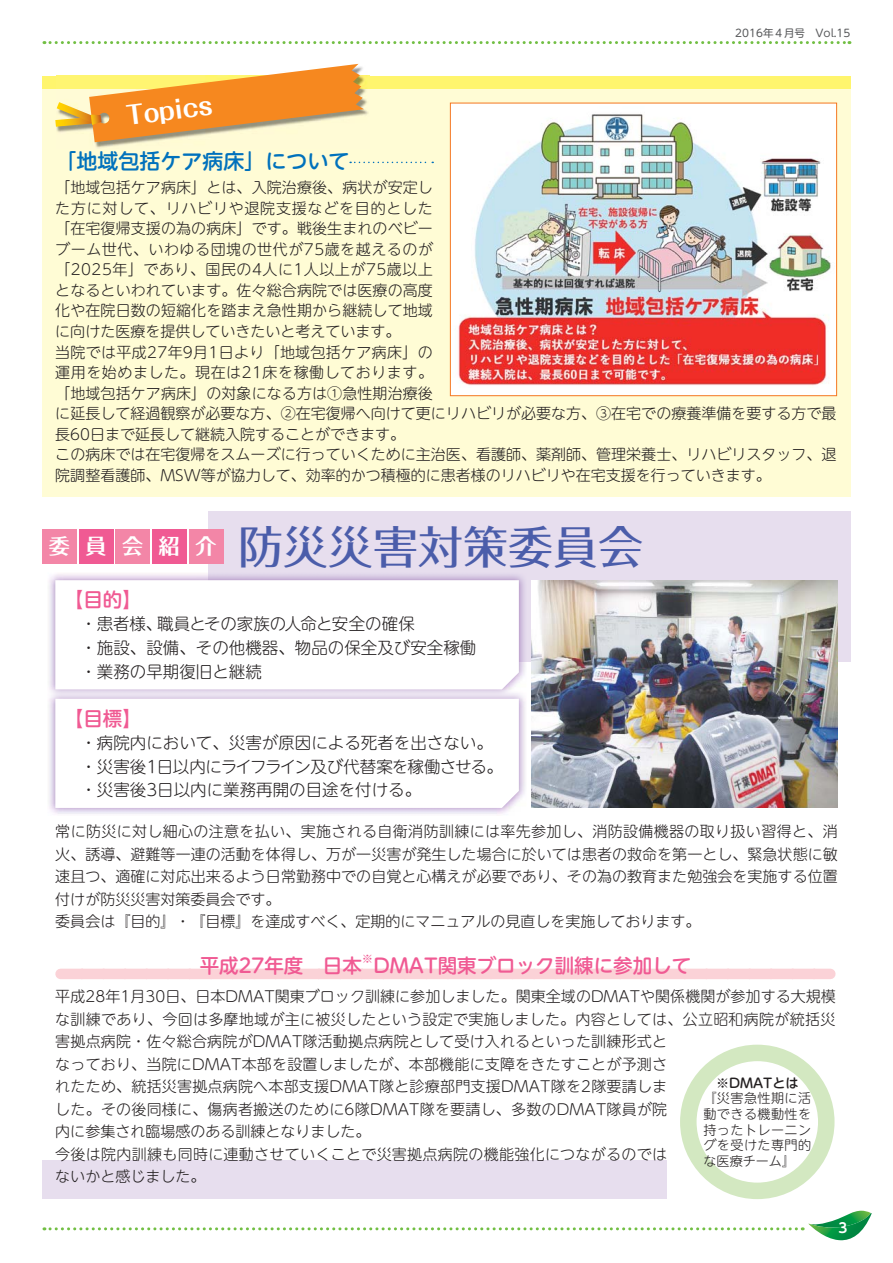
<style>
.page{position:relative;width:893px;height:1263px;background:#fff}
.page>*{position:absolute;margin:0;border:0;box-sizing:border-box;transform-origin:0 0}
.t1{font:45px "Folk Pro Medium 90 msp RKSJ H";color:#4b5daa}
.t2{font:25.05px "Folk Pro Bold 90 msp RKSJ H";color:#fff}
.t3{font:21px "UD Shin M Go Pro Medium 90 msp RKSJ H";color:#0071bc}
.t4{font:21px "Folk Pro Bold 90 msp RKSJ H";letter-spacing:.745em;color:#fff}
.t5{font:19.5px "UD Shin M Go Pro Medium 90 msp RKSJ H";color:#f05a93}
.t6{font:16.5px/23.7px "UD Shin M Go Pro Light 90 msp RKSJ H";color:#231f20}
.t7{font:15px/20.5px "UD Shin M Go Pro Light 90 msp RKSJ H";letter-spacing:.005em;color:#231f20}
.t8{font:13.5px "UD Shin M Go Pro De Bold 90 msp RKSJ H";color:#fff}
.t9{font:13.05px/15.8px "UD Shin M Go Pro Light 90 msp RKSJ H";letter-spacing:.03em;color:#231f20;text-align:justify}
.t10{font:13.05px "UD Shin M Go Pro Medium 90 msp RKSJ H";color:#231f20}
.t11{font:11.4px "UD Shin M Go Pro Medium 90 msp RKSJ H";color:#f05a93}
.t12{font:10.5px "UD Shin M Go Pro Regular 90 msp RKSJ H";color:#58595b}
</style>
<div class="page">
<svg style="left:44px;top:41px;width:806px;height:3px"></svg>
<svg style="left:44px;top:1211px;width:828px;height:30px"></svg>
<div style="left:42px;top:1161px;width:625px;height:38px;background:#e7deee"></div>
<div style="left:208px;top:511px;width:642px;height:151px;background:#e7deee"></div>
<div style="left:42px;top:89px;width:808px;height:408px;background:#fffcd5"></div>
<div style="left:42px;top:76px;width:808px;height:13px;background:#fff56d"></div>
<img style="left:94px;top:75px;width:275px;height:73px">
<svg style="left:55px;top:64px;width:309px;height:78px"></svg>
<svg style="left:350px;top:162px;width:83px;height:1px"></svg>
<div style="left:42px;top:529px;width:34px;height:34px;background:#f386a7"></div>
<div style="left:79px;top:529px;width:34px;height:34px;background:#f05a93"></div>
<div style="left:116px;top:529px;width:34px;height:34px;background:#f386a7"></div>
<div style="left:152px;top:529px;width:34px;height:34px;background:#f05a93"></div>
<div style="left:189px;top:529px;width:34px;height:34px;background:#f386a7"></div>
<img style="left:49px;top:574px;width:476px;height:117px">
<img style="left:208px;top:574px;width:317px;height:88px">
<svg style="left:55px;top:580px;width:464px;height:109px"></svg>
<div style="left:61px;top:969px;width:769px;height:10px;background:#fbd2d7"></div>
<img style="left:49px;top:697px;width:476px;height:117px">
<svg style="left:55px;top:699px;width:464px;height:109px"></svg>
<img style="left:532px;top:580px;width:306px;height:228px">
<div style="left:680px;top:1045px;width:154px;height:154px;border:16px solid #d3e8c1;border-radius:50%"></div>
<div style="left:450px;top:103px;width:386px;height:293px;background:#fff"></div>
<img style="left:458px;top:114px;width:373px;height:272px">
<div style="left:450px;top:103px;width:387px;height:293px;border:1px solid #f47720"></div>
<p class="t12" style="left:735px;top:29px;width:117px">2016年４月号　Vol.15</p>
<h2 class="t2" style="left:125px;top:106px;width:88px;rotate:-7deg">Topics</h2>
<h3 class="t3" style="left:55px;top:154px;width:295px">「地域包括ケア病床」について</h3>
<p class="t7" style="left:55px;top:179px;width:783px">「地域包括ケア病床」とは、入院治療後、病状が安定し<br>た方に対して、リハビリや退院支援などを目的とした<br>「在宅復帰支援の為の病床」です。戦後生まれのベビー<br>ブーム世代、いわゆる団塊の世代が75歳を越えるのが<br>「2025年」であり、国民の4人に1人以上が75歳以上<br>となるといわれています。佐々総合病院では医療の高度<br>化や在院日数の短縮化を踏まえ急性期から継続して地域<br>に向けた医療を提供していきたいと考えています。<br>当院では平成27年9月1日より「地域包括ケア病床」の<br>運用を始めました。現在は21床を稼働しております。<br>「地域包括ケア病床」の対象になる方は①急性期治療後<br>に延長して経過観察が必要な方、②在宅復帰へ向けて更にリハビリが必要な方、③在宅での療養準備を要する方で最長60日まで延長して継続入院することができます。<br>この病床では在宅復帰をスムーズに行っていくために主治医、看護師、薬剤師、管理栄養士、リハビリスタッフ、退院調整看護師、MSW等が協力して、効率的かつ積極的に患者様のリハビリや在宅支援を行っていきます。</p>
<h1 class="t1" style="left:238px;top:530px;width:407px">防災災害対策委員会</h1>
<h3 class="t4" style="left:49px;top:539px;width:169px">委員会紹介</h3>
<h3 class="t5" style="left:64px;top:592px;width:79px">【目的】</h3>
<p class="t6" style="left:64px;top:614px;width:414px">　・ 患者様、職員とその家族の人命と安全の確保<br>　・ 施設、設備、その他機器、物品の保全及び安全稼働　・業務の早期復旧と継続</p>
<h3 class="t5" style="left:64px;top:711px;width:79px">【目標】</h3>
<p class="t6" style="left:64px;top:733px;width:440px">　・ 病院内において、災害が原因による死者を出さない。　・ 災害後1日以内にライフライン及び代替案を稼働させる。　・災害後3日以内に業務再開の目途を付ける。</p>
<p class="t7" style="left:55px;top:822px;width:784px;line-height:22.5px">常に防災に対し細心の注意を払い、実施される自衛消防訓練には率先参加し、消防設備機器の取り扱い習得と、消火、誘導、避難等一連の活動を体得し、万が一災害が発生した場合に於いては患者の救命を第一とし、緊急状態に敏速且つ、適確に対応出来るよう日常勤務中での自覚と心構えが必要であり、その為の教育また勉強会を実施する位置付けが防災災害対策委員会です。<br>委員会は『目的』・『目標』を達成すべく、定期的にマニュアルの見直しを実施しております。</p>
<h3 class="t5" style="left:200px;top:958px;width:164px">平成27年度　日本</h3>
<p class="t11" style="left:362px;top:954px;width:13px">※</p>
<h3 class="t5" style="left:373px;top:958px;width:319px">DMAT関東ブロック訓練に参加して</h3>
<p class="t7" style="left:55px;top:988px;width:782px;line-height:22.5px">平成28年1月30日、日本DMAT関東ブロック訓練に参加しました。関東全域のDMATや関係機関が参加する大規模な訓練であり、今回は多摩地域が主に被災したという設定で実施しました。内容としては、公立昭和病院が統括災害拠点病院・佐々総合病院がDMAT隊活動拠点病院として受け入れるといった訓練形式と<br>なっており、当院にDMAT本部を設置しましたが、本部機能に支障をきたすことが予測さ<br>れたため、統括災害拠点病院へ本部支援DMAT隊と診療部門支援DMAT隊を2隊要請しま<br>した。その後同様に、傷病者搬送のために6隊DMAT隊を要請し、多数のDMAT隊員が院<br>内に参集され臨場感のある訓練となりました。<br>今後は院内訓練も同時に連動させていくことで災害拠点病院の機能強化につながるのでは<br>ないかと感じました。</p>
<p class="t10" style="left:716px;top:1078px;width:84px">※DMATとは</p>
<p class="t9" style="left:703px;top:1092px;width:109px">『災害急性期に活動できる機動性を持ったトレーニングを受けた専門的な医療チーム』</p>
<p class="t8" style="left:838px;top:1223px;width:10px">3</p>
</div>
